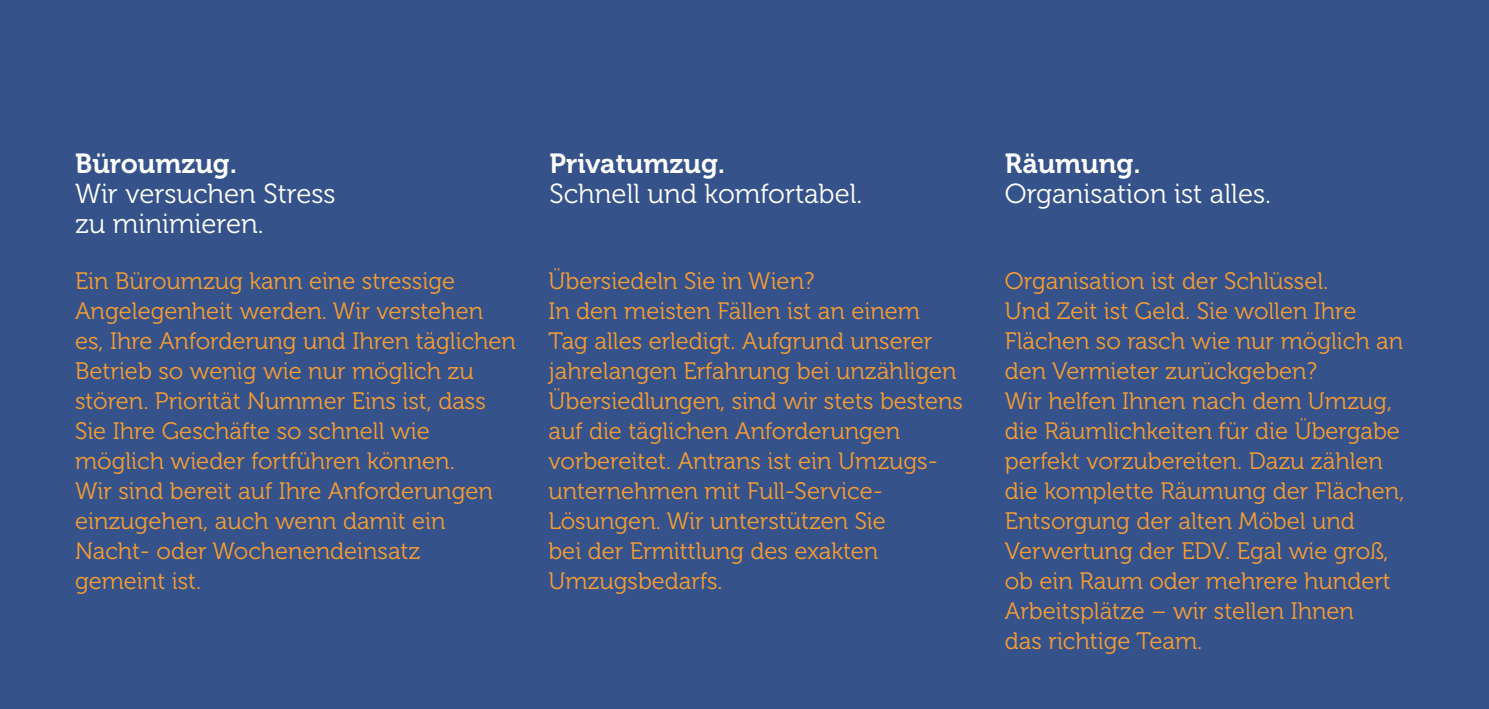
<style>
.page{position:relative;width:1489px;height:709px;background:#fff}
.page>*{position:absolute;margin:0;border:0;box-sizing:border-box;transform-origin:0 0}
.t1{font:27.5px/30px "Museo 300";color:#fff}
.t2{font:27.5px "Museo 700";color:#fff}
.t3{font:23.75px/30px "Museo 300";color:#f89d33}
</style>
<div class="page">
<div style="left:0;top:0;width:1488px;height:709px;background:#35538a"></div>
<p class="t2" style="left:75px;top:148px;width:163px">Büroumzug.</p>
<p class="t1" style="left:75px;top:179px;width:262px">Wir versuchen Stress zu minimieren.</p>
<p class="t2" style="left:549px;top:148px;width:177px">Privatumzug.</p>
<p class="t1" style="left:549px;top:179px;width:314px">Schnell und komfortabel.</p>
<p class="t2" style="left:1004px;top:148px;width:137px">Räumung.</p>
<p class="t1" style="left:1004px;top:179px;width:268px">Organisation ist alles.</p>
<p class="t3" style="left:75px;top:267px;width:442px">Ein Büroumzug kann eine stressige Angelegenheit werden. Wir verstehen es, Ihre Anforderung und Ihren täglichen Betrieb so wenig wie nur möglich zu stören. Priorität Nummer Eins ist, dass Sie Ihre Geschäfte so schnell wie möglich wieder fortführen können.<br>Wir sind bereit auf Ihre Anforderungen einzugehen, auch wenn damit ein Nacht- oder Wochenendeinsatz gemeint ist.</p>
<p class="t3" style="left:548px;top:267px;width:416px">Übersiedeln Sie in Wien?<br>In den meisten Fällen ist an einem<br>Tag alles erledigt. Aufgrund unserer jahrelangen Erfahrung bei unzähligen<br>Übersiedlungen, sind wir stets bestens auf die täglichen Anforderungen vorbereitet. Antrans ist ein Umzugs&shy;unternehmen mit Full-Service-<br>Lösungen. Wir unterstützen Sie<br>bei der Ermittlung des exakten<br>Umzugsbedarfs.</p>
<p class="t3" style="left:1004px;top:266px;width:401px">Organisation ist der Schlüssel.<br>Und Zeit ist Geld. Sie wollen Ihre<br>Flächen so rasch wie nur möglich an den Vermieter zurückgeben?<br>Wir helfen Ihnen nach dem Umzug, die Räumlichkeiten für die Übergabe perfekt vorzubereiten. Dazu zählen die komplette Räumung der Flächen,<br>Entsorgung der alten Möbel und<br>Verwertung der EDV. Egal wie groß, ob ein Raum oder mehrere hundert<br>Arbeitsplätze – wir stellen Ihnen<br>das richtige Team.</p>
</div>
